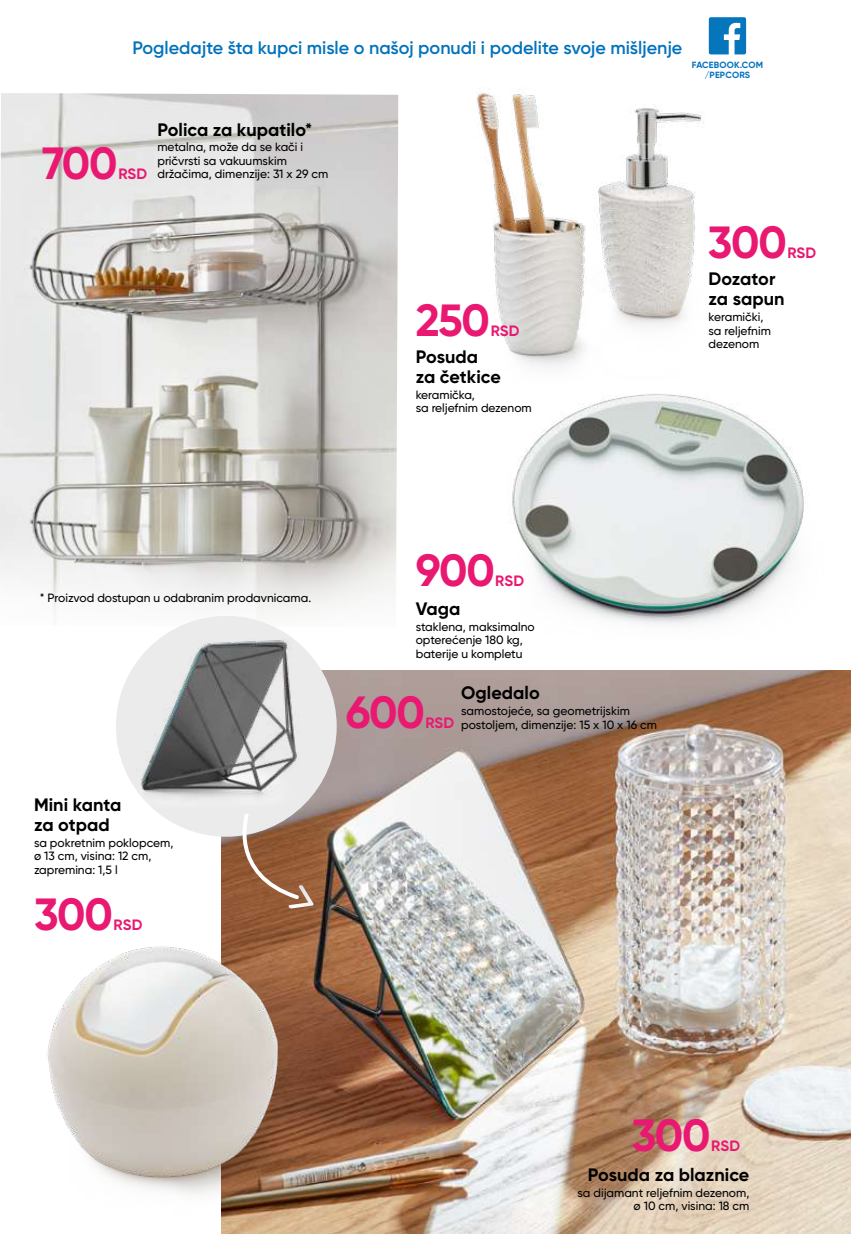
<style>
.page{position:relative;width:851px;height:1234px;background:#fff}
.page>*{position:absolute;margin:0;border:0;box-sizing:border-box;transform-origin:0 0}
.t1{font:700 45px "Gilroy";letter-spacing:-.03em;color:#e91871}
.t2{font:700 18px/20.1px "Gilroy";color:#000}
.t3{font:600 18px "Gilroy";color:#0072bc}
.t4{font:700 15px "Gilroy";letter-spacing:.01em;color:#e91871}
.t5{font:500 12px/13.5px "Gilroy";color:#000}
.t6{font:700 9px/9.8px "Gilroy";letter-spacing:.02em;color:#0072bc;text-align:center}
</style>
<div class="page">
<img style="left:221px;top:670px;width:629px;height:563px">
<img style="left:0;top:93px;width:398px;height:520px">
<img style="left:477px;top:89px;width:227px;height:278px">
<img style="left:512px;top:394px;width:293px;height:231px">
<div style="left:116px;top:615px;width:220px;height:221px;background:#ebebec;border-radius:50%"></div>
<img style="left:119px;top:621px;width:193px;height:195px">
<img style="left:221px;top:907px;width:116px;height:12px">
<img style="left:47px;top:919px;width:290px;height:314px">
<svg style="left:228px;top:811px;width:86px;height:97px"></svg>
<svg style="left:708px;top:17px;width:38px;height:37px"></svg>
<h2 class="t3" style="left:132px;top:37px;width:551px">Pogledajte šta kupci misle o našoj ponudi i podelite svoje mišljenje</h2>
<p class="t6" style="left:691px;top:60px;width:73px">FACEBOOK.COM /PEPCORS</p>
<h1 class="t1" style="left:42px;top:135px;width:77px">700</h1>
<p class="t4" style="left:118px;top:165px;width:30px">RSD</p>
<h2 class="t2" style="left:157px;top:119px;width:156px">Polica za kupatilo*</h2>
<p class="t5" style="left:157px;top:140px;width:172px">metalna, može da se kači i pričvrsti sa vakuumskim držačima, dimenzije: 31 x 29 cm</p>
<h1 class="t1" style="left:415px;top:292px;width:76px">250</h1>
<p class="t4" style="left:490px;top:321px;width:30px">RSD</p>
<h2 class="t2" style="left:415px;top:346px;width:87px">Posuda za četkice</h2>
<p class="t5" style="left:415px;top:387px;width:117px">keramička,<br>sa reljefnim dezenom</p>
<h1 class="t1" style="left:707px;top:214px;width:80px">300</h1>
<p class="t4" style="left:787px;top:244px;width:30px">RSD</p>
<h2 class="t2" style="left:708px;top:269px;width:77px">Dozator za sapun</h2>
<p class="t5" style="left:708px;top:310px;width:64px">keramički, sa reljefnim dezenom</p>
<p class="t5" style="left:40px;top:591px;width:273px">* Proizvod dostupan u odabranim prodavnicama.</p>
<h2 class="t2" style="left:34px;top:794px;width:89px">Mini kanta za otpad</h2>
<p class="t5" style="left:34px;top:835px;width:141px">sa pokretnim poklopcem, ø 13 cm, visina: 12 cm, zapremina: 1,5 l</p>
<h1 class="t1" style="left:34px;top:885px;width:80px">300</h1>
<p class="t4" style="left:113px;top:915px;width:30px">RSD</p>
<h1 class="t1" style="left:415px;top:542px;width:80px">900</h1>
<p class="t4" style="left:495px;top:571px;width:30px">RSD</p>
<h2 class="t2" style="left:415px;top:598px;width:46px">Vaga</h2>
<p class="t5" style="left:415px;top:619px;width:121px">staklena, maksimalno opterećenje 180 kg, baterije u kompletu</p>
<h2 class="t2" style="left:461px;top:683px;width:80px">Ogledalo</h2>
<p class="t5" style="left:461px;top:704px;width:197px">samostojeće, sa geometrijskim postoljem, dimenzije: 15 x 10 x 16 cm</p>
<h1 class="t1" style="left:346px;top:684px;width:80px">600</h1>
<p class="t4" style="left:425px;top:713px;width:30px">RSD</p>
<h1 class="t1" style="left:631px;top:1106px;width:80px">300</h1>
<p class="t4" style="left:711px;top:1135px;width:30px">RSD</p>
<h2 class="t2" style="left:587px;top:1164px;width:163px">Posuda za blaznice</h2>
<p class="t5" style="left:577px;top:1185px;width:173px;text-align:right">sa dijamant reljefnim dezenom, ø 10 cm, visina: 18 cm</p>
</div>
